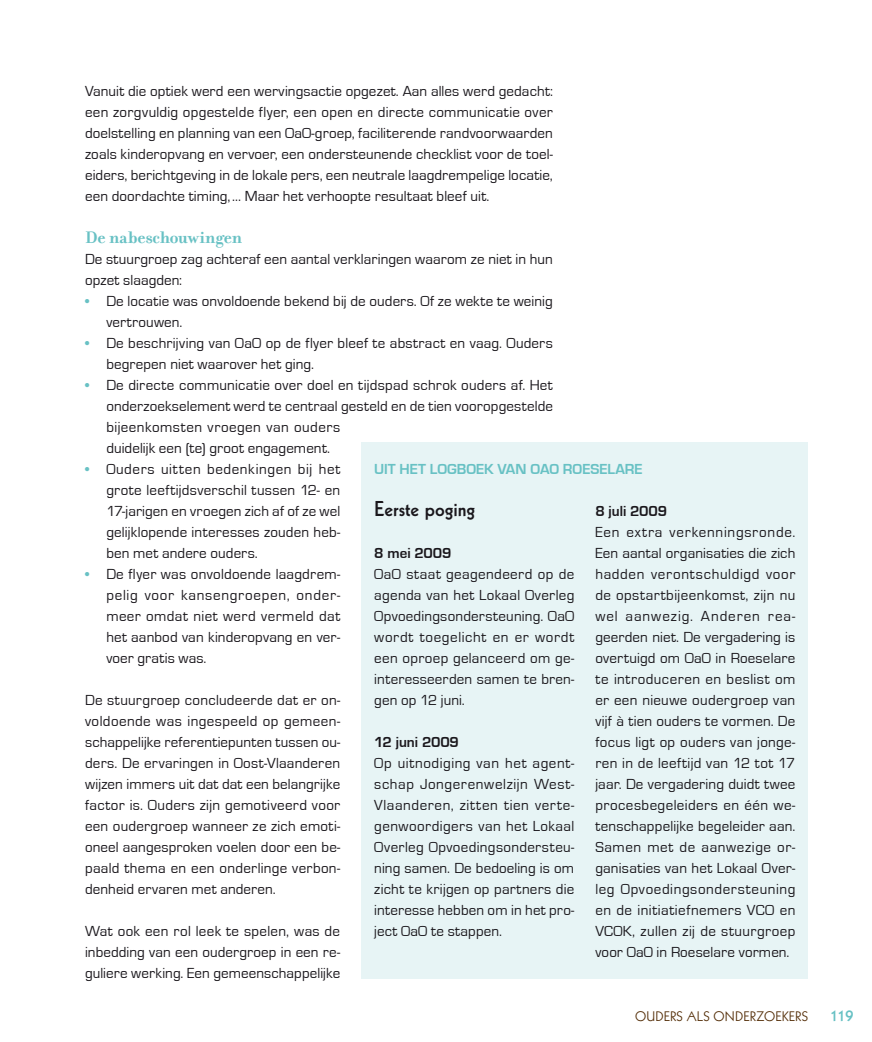
<style>
.page{position:relative;width:872px;height:1042px;background:#fff}
.page>*{position:absolute;margin:0;border:0;box-sizing:border-box;transform-origin:0 0}
.t1{font:21px "Geometric 231 BT Bold C";color:#1a171c}
.t2{font:700 18px "Filosofia";color:#68c1c4}
.t3{font:16.5px "Geometric 231 BT Bold C";color:#68c1c4}
.t4{font:15px/21px "Eurostile";letter-spacing:.02em;color:#1a171c}
.t5{font:700 15px "Eurostile";color:#68c1c4}
.t6{font:13.5px "Geometric 231 BT Roman C";letter-spacing:.01em;color:#542e08}
.s1{font-weight:700;color:#68c1c4}
.s2{font-weight:700}
</style>
<div class="page">
<div style="left:361px;top:442px;width:447px;height:536px;background:#e7f4f5"></div>
<p class="t4" style="left:85px;top:80px;width:469px;text-align:justify">Vanuit die optiek werd een wervingsactie opgezet. Aan alles werd gedacht: een zorgvuldig opgestelde flyer, een open en directe communicatie over doelstelling en planning van een OaO-groep, faciliterende randvoorwaarden zoals kinderopvang en vervoer, een ondersteunende checklist voor de toel&shy;eiders, berichtgeving in de lokale pers, een neutrale laagdrempelige locatie, een doordachte timing,… Maar het verhoopte resultaat bleef uit.</p>
<p class="t2" style="left:85px;top:226px;width:158px">De nabeschouwingen</p>
<p class="t4" style="left:85px;top:248px;width:469px">De stuurgroep zag achteraf een aantal verklaringen waarom ze niet in hun opzet slaagden:</p>
<p class="t4" style="left:106px;top:290px;width:448px;text-indent:-21px"><span class="s1">•</span> De locatie was onvoldoende bekend bij de ouders. Of ze wekte te weinig vertrouwen.</p>
<p class="t4" style="left:106px;top:332px;width:448px;text-indent:-21px"><span class="s1">•</span> De beschrijving van OaO op de flyer bleef te abstract en vaag. Ouders begrepen niet waarover het ging.</p>
<p class="t4" style="left:106px;top:374px;width:448px;text-indent:-21px"><span class="s1">•</span> De directe communicatie over doel en tijdspad schrok ouders af. Het onderzoekselement werd te centraal gesteld en de tien vooropgestelde bijeenkomsten vroegen van ouders<br>duidelijk een (te) groot engagement.</p>
<p class="t4" style="left:106px;top:458px;width:235px;text-align:justify;text-indent:-21px"><span class="s1">•</span> Ouders uitten bedenkingen bij het grote leeftijdsverschil tussen 12- en 17-jarigen en vroegen zich af of ze wel gelijklopende interesses zouden heb&shy;ben met andere ouders.</p>
<p class="t4" style="left:106px;top:563px;width:235px;text-align:justify;text-indent:-21px"><span class="s1">•</span> De flyer was onvoldoende laagdrem&shy;pelig voor kansengroepen, onder&shy;meer omdat niet werd vermeld dat het aanbod van kinderopvang en ver&shy;voer gratis was.</p>
<p class="t4" style="left:85px;top:689px;width:257px;text-align:justify">De stuurgroep concludeerde dat er on&shy;voldoende was ingespeeld op gemeen&shy;schappelijke referentiepunten tussen ou&shy;ders. De ervaringen in Oost-Vlaanderen wijzen immers uit dat dat een belangrijke factor is. Ouders zijn gemotiveerd voor een oudergroep wanneer ze zich emoti&shy;oneel aangesproken voelen door een be&shy;paald thema en een onderlinge verbon&shy;denheid ervaren met anderen.</p>
<p class="t4" style="left:85px;top:920px;width:257px;text-align:justify">Wat ook een rol leek te spelen, was de inbedding van een oudergroep in een re&shy;guliere werking. Een gemeenschappelijke</p>
<p class="t5" style="left:374px;top:460px;width:128px">UIT HET LOGBOEK VAN</p>
<p class="t5" style="left:530px;top:460px;width:95px">OAO ROESELARE</p>
<p class="t1" style="left:374px;top:494px;width:102px">Eerste poging</p>
<p class="t4" style="left:374px;top:542px;width:201px"><span class="s2">8 MEI 2009<br></span>OaO staat geagendeerd op de agenda van het Lokaal Overleg<br>Opvoedingsondersteuning. OaO wordt toegelicht en er wordt een oproep gelanceerd om ge&shy;ïnteresseerden samen te bren&shy;gen op 12 juni.</p>
<p class="t4" style="left:374px;top:731px;width:202px"><span class="s2">12 JUNI 2009<br></span>Op uitnodiging van het agent&shy;schap Jongerenwelzijn West-<br>Vlaanderen, zitten tien verte&shy;genwoordigers van het Lokaal<br>Overleg Opvoedingsondersteu&shy;ning samen. De bedoeling is om zicht te krijgen op partners die interesse hebben om in het pro&shy;ject OaO te stappen.</p>
<p class="t4" style="left:595px;top:500px;width:201px"><span class="s2">8 JULI 2009<br></span>Een extra verkenningsronde.<br>Een aantal organisaties die zich hadden verontschuldigd voor de opstartbijeenkomst, zijn nu wel aanwezig. Anderen rea&shy;geerden niet. De vergadering is overtuigd om OaO in Roeselare te introduceren en beslist om er een nieuwe oudergroep van vijf à tien ouders te vormen. De focus ligt op ouders van jonge&shy;ren in de leeftijd van 12 tot 17 jaar. De vergadering duidt twee procesbegeleiders en één we&shy;tenschappelijke begeleider aan.<br>Samen met de aanwezige or&shy;ganisaties van het Lokaal Over&shy;leg Opvoedingsondersteuning en de initiatiefnemers VCO en<br>VCOK, zullen zij de stuurgroep voor OaO in Roeselare vormen.</p>
<p class="t6" style="left:635px;top:1007px;width:175px">OUDERS ALS O NDERZO EKERS</p>
<p class="t3" style="left:829px;top:1004px;width:26px">119</p>
</div>
